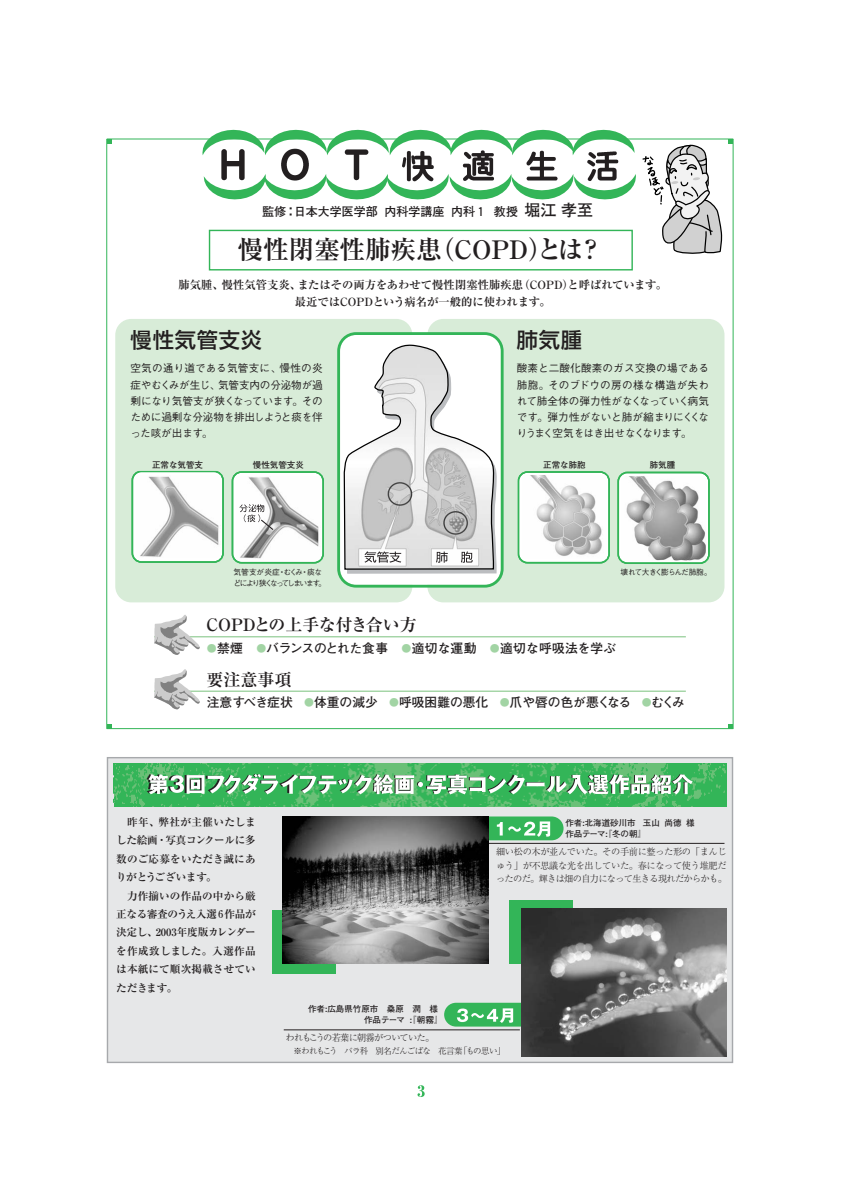
<style>
.page{position:relative;width:842px;height:1191px;background:#fff}
.page>*{position:absolute;margin:0;border:0;box-sizing:border-box;transform-origin:0 0}
.t1{font:700 25.5px "Ryumin";color:#231f20}
.t2{font:500 21.3px "Shin Go";letter-spacing:.04em;color:#231f20}
.t3{font:700 17px "Ryumin";color:#231f20}
.t4{font:700 12.8px "Futo Go B101";color:#231f20}
.t5{font:700 12px "Futo Go B101";color:#231f20}
.t6{font:700 11.3px/17px "Ryumin";color:#231f20;text-align:center}
.t7{font:500 10.6px/16.2px "Gothic BBB";letter-spacing:-.02em;color:#231f20;text-align:justify}
.t8{font:700 10.6px/18.4px "Ryumin";color:#231f20;text-align:justify}
.t9{font:300 9.2px/13.8px "Ryumin";letter-spacing:-.075em;color:#231f20;text-align:justify}
.t10{font:700 8.5px/10.6px "Futo Go B101";color:#231f20}
.t11{font:300 8.5px "Ryumin";letter-spacing:-.075em;color:#231f20}
.t12{font:500 7.8px/10.6px "Gothic BBB";letter-spacing:-.175em;color:#231f20}
.t13{font:500 7.8px "Gothic BBB";letter-spacing:-.11em;color:#231f20}
.s1{font-size:16px}
.s2{font-size:9.9px;color:#a2d4a4}
</style>
<div class="page">
<hr style="left:107px;top:139px;width:626px;height:1px;background:#33b558">
<div style="left:108px;top:758px;width:624px;height:304px;background:#e6e7e8"></div>
<div style="left:115px;top:319px;width:297px;height:283px;background:#d8ecd8;border-radius:16px"></div>
<div style="left:427px;top:319px;width:297px;height:283px;background:#d8ecd8;border-radius:16px"></div>
<img style="left:417px;top:1085px;width:8px;height:12px">
<img style="left:221px;top:155px;width:24px;height:19px">
<img style="left:281px;top:155px;width:28px;height:19px">
<img style="left:526px;top:155px;width:30px;height:19px">
<img style="left:587px;top:155px;width:32px;height:19px">
<svg style="left:204px;top:174px;width:432px;height:25px"></svg>
<svg style="left:202px;top:130px;width:433px;height:25px"></svg>
<svg style="left:617px;top:471px;width:93px;height:93px;background:#bbc6be"></svg>
<div style="left:340px;top:335px;width:161px;height:250px;background:#fff;border-radius:16px"></div>
<div style="left:337px;top:332px;width:167px;height:256px;border:3px solid #33b558;border-radius:17px"></div>
<svg style="left:347px;top:334px;width:150px;height:240px"></svg>
<svg style="left:343px;top:129px;width:152px;height:441px"></svg>
<svg style="left:131px;top:471px;width:93px;height:92px;background:#d8e2db"></svg>
<svg style="left:231px;top:471px;width:93px;height:93px;background:#d1dcd4"></svg>
<svg style="left:517px;top:471px;width:93px;height:93px;background:#d4dfd7"></svg>
<hr style="left:154px;top:636px;width:532px;height:1px;background:#a2d4a4">
<img style="left:114px;top:763px;width:613px;height:44px">
<img style="left:146px;top:774px;width:75px;height:23px">
<img style="left:221px;top:774px;width:18px;height:1px">
<img style="left:239px;top:774px;width:58px;height:24px">
<img style="left:258px;top:774px;width:38px;height:23px">
<img style="left:296px;top:774px;width:38px;height:23px">
<img style="left:334px;top:774px;width:18px;height:1px">
<img style="left:352px;top:774px;width:57px;height:1px">
<img style="left:409px;top:774px;width:16px;height:1px">
<img style="left:425px;top:774px;width:60px;height:1px">
<img style="left:485px;top:774px;width:40px;height:24px">
<img style="left:504px;top:774px;width:188px;height:23px">
<img style="left:148px;top:775px;width:74px;height:23px">
<img style="left:222px;top:775px;width:18px;height:23px">
<img style="left:240px;top:775px;width:21px;height:23px">
<img style="left:297px;top:775px;width:38px;height:23px">
<img style="left:335px;top:775px;width:18px;height:23px">
<img style="left:353px;top:775px;width:57px;height:23px">
<img style="left:410px;top:775px;width:16px;height:23px">
<img style="left:426px;top:775px;width:62px;height:23px">
<img style="left:525px;top:775px;width:168px;height:23px">
<div style="left:471px;top:816px;width:93px;height:24px;background:#33b558;border-radius:12px"></div>
<img style="left:496px;top:821px;width:55px;height:16px">
<div style="left:444px;top:1003px;width:93px;height:24px;background:#33b558;border-radius:12px"></div>
<img style="left:456px;top:1008px;width:58px;height:15px">
<hr style="left:107px;top:728px;width:626px;height:1px;background:#33b558">
<hr style="left:107px;top:139px;width:1px;height:590px;background:#33b558">
<hr style="left:733px;top:139px;width:1px;height:590px;background:#33b558">
<svg style="left:154px;top:615px;width:47px;height:40px"></svg>
<hr style="left:154px;top:691px;width:532px;height:1px;background:#a2d4a4">
<svg style="left:154px;top:669px;width:47px;height:41px"></svg>
<svg style="left:642px;top:144px;width:80px;height:110px"></svg>
<div style="left:209px;top:230px;width:424px;height:41px;border:1px solid #33b558"></div>
<hr style="left:488px;top:843px;width:236px;height:1px;background:#231f20">
<hr style="left:284px;top:1030px;width:236px;height:1px;background:#231f20">
<div style="left:509px;top:900px;width:64px;height:64px;background:#33b558"></div>
<div style="left:272px;top:910px;width:63px;height:64px;background:#33b558"></div>
<img style="left:283px;top:816px;width:205px;height:148px">
<img style="left:522px;top:909px;width:205px;height:147px">
<svg style="left:108px;top:140px;width:4px;height:4px"></svg>
<svg style="left:728px;top:140px;width:5px;height:4px"></svg>
<svg style="left:108px;top:724px;width:4px;height:4px"></svg>
<svg style="left:728px;top:724px;width:5px;height:4px"></svg>
<p class="t5" style="left:262px;top:207px;width:332px">監修：日本大学医学部内科学講座内科１教授<span class="s1">堀江孝至</span></p>
<h1 class="t1" style="left:238px;top:241px;width:367px">慢性閉塞性肺疾患（COPD）とは？</h1>
<p class="t6" style="left:179px;top:278px;width:490px">肺気腫、慢性気管支炎、またはその両方をあわせて慢性閉塞性肺疾患（COPD）と呼ばれています。最近ではCOPDという病名が一般的に使われます。</p>
<h2 class="t2" style="left:131px;top:332px;width:133px">慢性気管支炎</h2>
<h2 class="t2" style="left:517px;top:332px;width:67px">肺気腫</h2>
<p class="t7" style="left:130px;top:362px;width:194px">空気の通り道である気管支に、慢性の炎症やむくみが生じ、気管支内の分泌物が過剰になり気管支が狭くなっています。そのために過剰な分泌物を排出しようと痰を伴った咳が出ます。</p>
<p class="t7" style="left:517px;top:362px;width:194px">酸素と二酸化酸素のガス交換の場である肺胞。そのブドウの房の様な構造が失われて肺全体の弾力性がなくなっていく病気です。弾力性がないと肺が縮まりにくくなりうまく空気をはき出せなくなります。</p>
<p class="t10" style="left:152px;top:460px;width:53px">正常な気管支</p>
<p class="t10" style="left:253px;top:460px;width:53px">慢性気管支炎</p>
<p class="t10" style="left:543px;top:460px;width:44px">正常な肺胞</p>
<p class="t10" style="left:650px;top:460px;width:27px">肺気腫</p>
<p class="t12" style="left:234px;top:568px;width:94px">気管支が炎症・むくみ・痰などにより狭くなってしまいます。</p>
<p class="t13" style="left:621px;top:569px;width:93px">壊れて大きく膨らんだ肺胞。</p>
<h3 class="t3" style="left:207px;top:619px;width:212px">COPDとの上手な付き合い方</h3>
<p class="t4" style="left:207px;top:643px;width:411px"><span class="s2">●</span>禁煙　<span class="s2">●</span>バランスのとれた食事　<span class="s2">●</span>適切な運動　<span class="s2">●</span>適切な呼吸法を学ぶ</p>
<h3 class="t3" style="left:207px;top:674px;width:87px">要注意事項</h3>
<p class="t4" style="left:207px;top:698px;width:480px">注意すべき症状 <span class="s2">●</span>体重の減少 <span class="s2">●</span>呼吸困難の悪化 <span class="s2">●</span>爪や唇の色が悪くなる <span class="s2">●</span>むくみ</p>
<p class="t8" style="left:116px;top:814px;width:141px;text-indent:11px">昨年、弊社が主催いたしました絵画・写真コンクールに多数のご応募をいただき誠にありがとうございます。</p>
<p class="t8" style="left:116px;top:888px;width:141px;text-indent:11px">力作揃いの作品の中から厳正なる審査のうえ入選６作品が決定し、2003年度版カレンダーを作成致しました。入選作品は本紙にて順次掲載させていただきます。</p>
<p class="t10" style="left:565px;top:819px;width:131px">作者:北海道砂川市 玉山尚徳様作品テーマ:『冬の朝』</p>
<p class="t10" style="left:364px;top:1005px;width:80px;text-indent:-56px">作者:広島県竹原市　桑原　潤　様作品テーマ :『朝霧』</p>
<p class="t9" style="left:496px;top:846px;width:232px">細い松の木が並んでいた。その手前に整った形の「まんじゅう」が不思議な光を出していた。春になって使う堆肥だったのだ。輝きは畑の自力になって生きる現れだからかも。</p>
<p class="t9" style="left:286px;top:1032px;width:150px">われもこうの若葉に朝霧がついていた。</p>
<p class="t11" style="left:293px;top:1048px;width:213px">※われもこう バラ科　別名だんごばな　花言葉「もの思い」</p>
</div>
